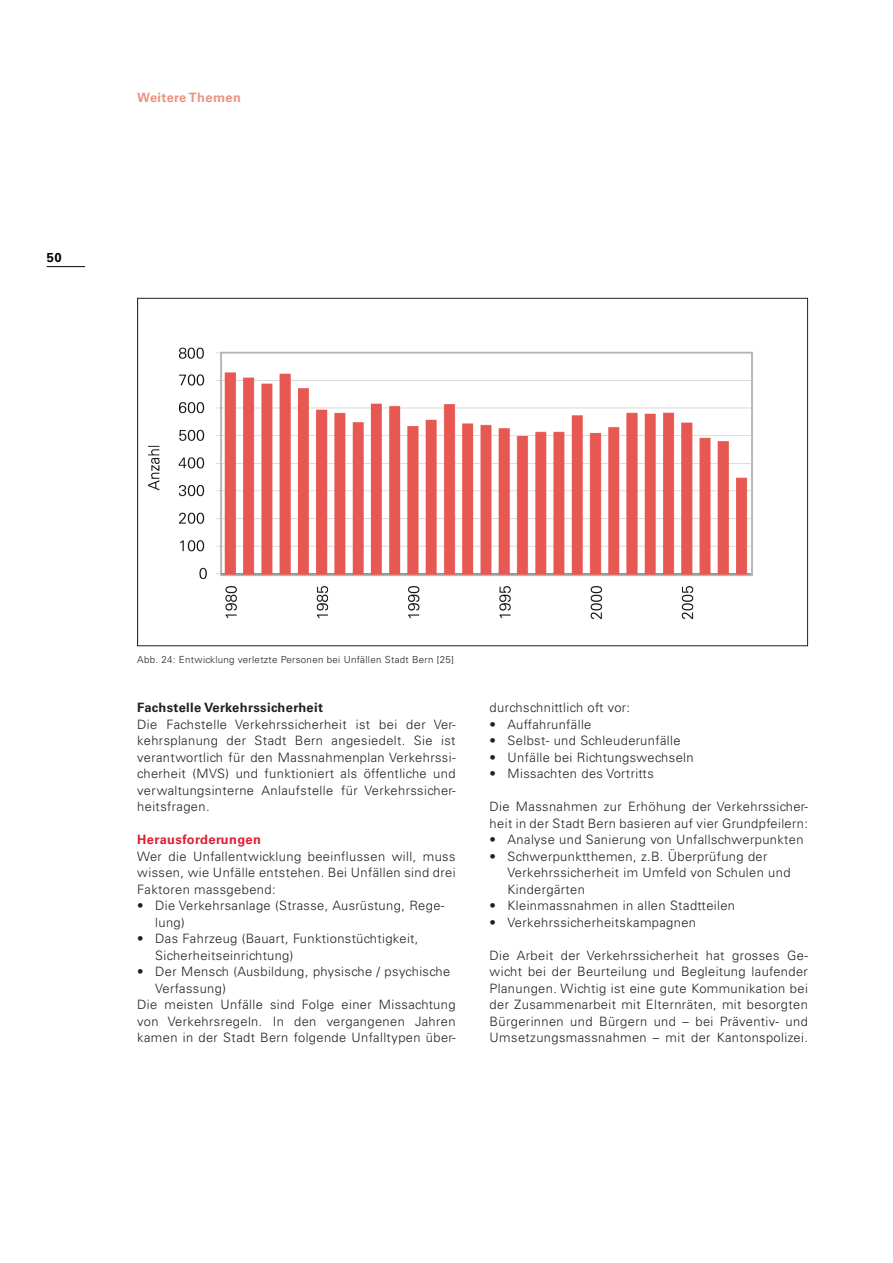
<style>
.page{position:relative;width:893px;height:1263px;background:#fff}
.page>*{position:absolute;margin:0;border:0;box-sizing:border-box;transform-origin:0 0}
.t1{font:300 12.9px/16.5px "Univers LT Std";letter-spacing:.03em;color:#231f20}
.t2{font:700 12.9px "Univers LT Std";letter-spacing:.03em;color:#231f20}
.t3{font:700 12.9px "Univers LT Std";letter-spacing:.03em;color:#df1e36}
.t4{font:700 12.9px "Univers LT Std";letter-spacing:.03em;color:#ec9484}
.t5{font:700 12.9px "Univers LT Std";color:#000}
.t6{font:300 9.75px "Univers LT Std";letter-spacing:.03em;color:#231f20}
</style>
<div class="page">
<hr style="left:47px;top:266px;width:38px;height:1px;background:#231f20">
<img style="left:148px;top:347px;width:605px;height:272px">
<p class="t5" style="left:47px;top:250px;width:16px">50</p>
<p class="t4" style="left:137px;top:89px;width:105px">Weitere Themen</p>
<p class="t6" style="left:137px;top:653px;width:318px">Abb. 24: Entwicklung verletzte Personen bei Unfällen Stadt Bern [25]</p>
<p class="t2" style="left:137px;top:700px;width:187px">Fachstelle Verkehrssicherheit</p>
<p class="t1" style="left:137px;top:716px;width:320px;text-align:justify">Die Fachstelle Verkehrssicherheit ist bei der Ver&shy;kehrsplanung der Stadt Bern angesiedelt. Sie ist verantwortlich für den Massnahmenplan Verkehrssi&shy;cherheit (MVS) und funktioniert als öffentliche und verwaltungsinterne Anlaufstelle für Verkehrssicher&shy;heitsfragen.</p>
<p class="t3" style="left:137px;top:832px;width:125px">Herausforderungen</p>
<p class="t1" style="left:137px;top:848px;width:320px;text-align:justify">Wer die Unfallentwicklung beeinflussen will, muss wissen, wie Unfälle entstehen. Bei Unfällen sind drei Faktoren massgebend:</p>
<p class="t1" style="left:155px;top:897px;width:291px;text-indent:-18px">• Die Verkehrsanlage (Strasse, Ausrüstung, Rege&shy;lung)</p>
<p class="t1" style="left:155px;top:930px;width:265px;text-indent:-18px">• Das Fahrzeug (Bauart, Funktionstüchtigkeit,<br>Sicherheitseinrichtung)</p>
<p class="t1" style="left:137px;top:963px;width:315px">• Der Mensch (Ausbildung, physische / psychische</p>
<p class="t1" style="left:155px;top:980px;width:72px">Verfassung)</p>
<p class="t1" style="left:137px;top:996px;width:320px">Die meisten Unfälle sind Folge einer Missachtung</p>
<p class="t1" style="left:137px;top:1013px;width:320px">von Verkehrsregeln. In den vergangenen Jahren</p>
<p class="t1" style="left:137px;top:1029px;width:320px">kamen in der Stadt Bern folgende Unfalltypen über-</p>
<p class="t1" style="left:490px;top:699px;width:142px">durchschnittlich oft vor:</p>
<p class="t1" style="left:490px;top:716px;width:103px">• Auffahrunfälle</p>
<p class="t1" style="left:490px;top:732px;width:192px">• Selbst- und Schleuderunfälle</p>
<p class="t1" style="left:490px;top:749px;width:206px">• Unfälle bei Richtungswechseln</p>
<p class="t1" style="left:490px;top:765px;width:166px">• Missachten des Vortritts</p>
<p class="t1" style="left:490px;top:798px;width:320px">Die Massnahmen zur Erhöhung der Verkehrssicher&shy;heit in der Stadt Bern basieren auf vier Grundpfeilern:</p>
<p class="t1" style="left:490px;top:831px;width:316px">• Analyse und Sanierung von Unfallschwerpunkten</p>
<p class="t1" style="left:508px;top:848px;width:284px;text-indent:-18px">• Schwerpunktthemen, z.B. Überprüfung der<br>Verkehrssicherheit im Umfeld von Schulen und<br>Kindergärten</p>
<p class="t1" style="left:490px;top:897px;width:247px">• Kleinmassnahmen in allen Stadtteilen</p>
<p class="t1" style="left:490px;top:914px;width:208px">• Verkehrssicherheitskampagnen</p>
<p class="t1" style="left:490px;top:947px;width:320px;text-align:justify">Die Arbeit der Verkehrssicherheit hat grosses Ge&shy;wicht bei der Beurteilung und Begleitung laufender Planungen. Wichtig ist eine gute Kommunikation bei der Zusammenarbeit mit Elternräten, mit besorgten Bürgerinnen und Bürgern und – bei Präventiv- und Umsetzungsmassnahmen – mit der Kantonspolizei.</p>
</div>
